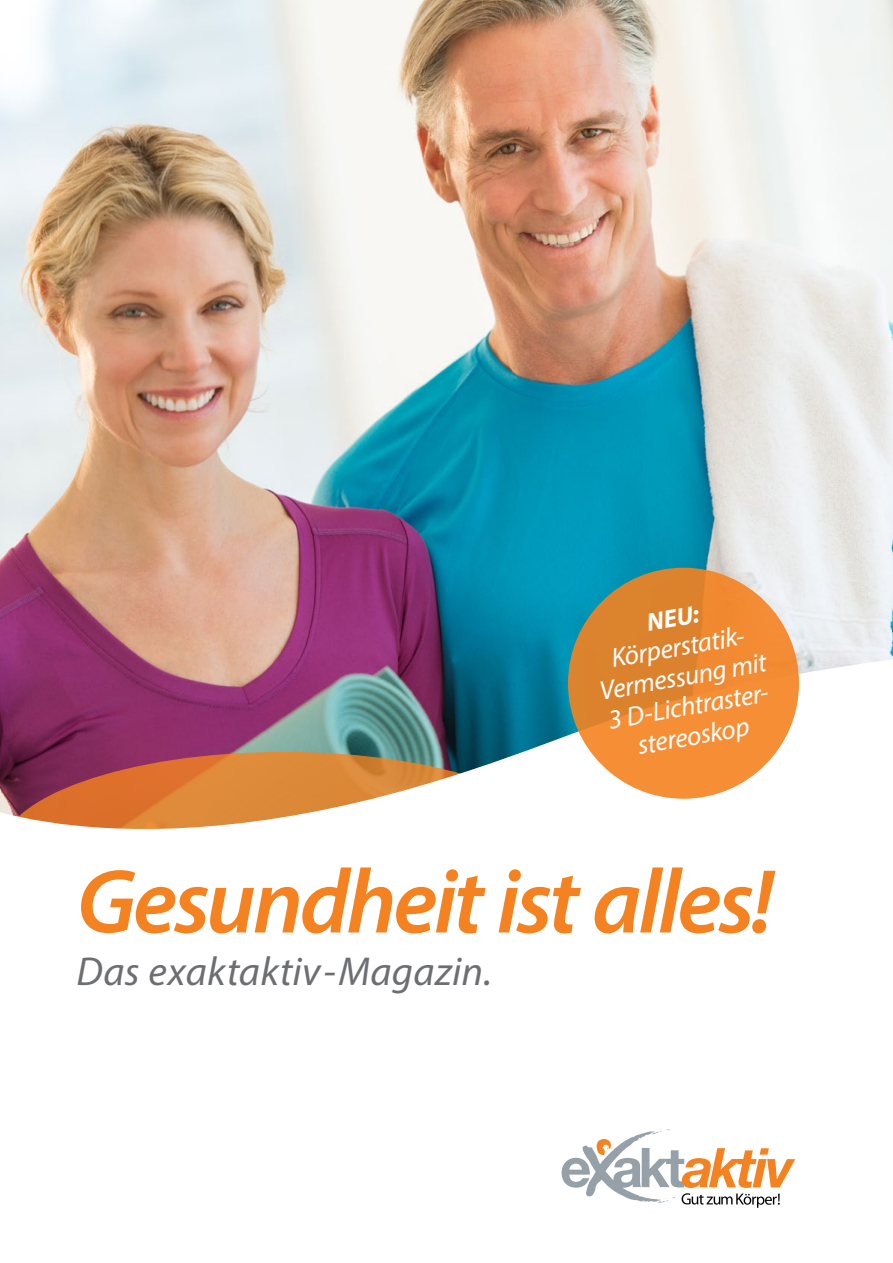
<style>
.page{position:relative;width:893px;height:1263px;background:#fff}
.page>*{position:absolute;margin:0;border:0;box-sizing:border-box;transform-origin:0 0}
.t1{font:italic 600 91.5px "Myriad Pro";letter-spacing:-.035em;color:#f58220}
.t2{font:italic 40.5px "Myriad Pro";letter-spacing:.01em;color:#6d6e71}
.t3{font:italic 27px/30px "Myriad Pro";color:#fff;text-align:center}
.t4{font:italic 700 25.2px "Myriad Pro";color:#fff}
</style>
<div class="page">
<img style="left:0;top:0;width:893px;height:653px">
<svg style="left:0;top:653px;width:893px;height:523px"></svg>
<svg style="left:568px;top:568px;width:231px;height:231px;background:#eb8832"></svg>
<svg style="left:562px;top:1128px;width:233px;height:80px"></svg>
<p class="t4" style="left:644px;top:606px;width:54px;rotate:-10deg">Neu:</p>
<p class="t3" style="left:592px;top:646px;width:172px;rotate:-10deg">Körperstatik-<br>Vermessung mit<br>3 D-Lichtraster&shy;stereoskop</p>
<h1 class="t1" style="left:77px;top:843px;width:699px">Gesundheit ist alles!</h1>
<h2 class="t2" style="left:77px;top:946px;width:417px">Das exaktaktiv-Magazin.</h2>
</div>
